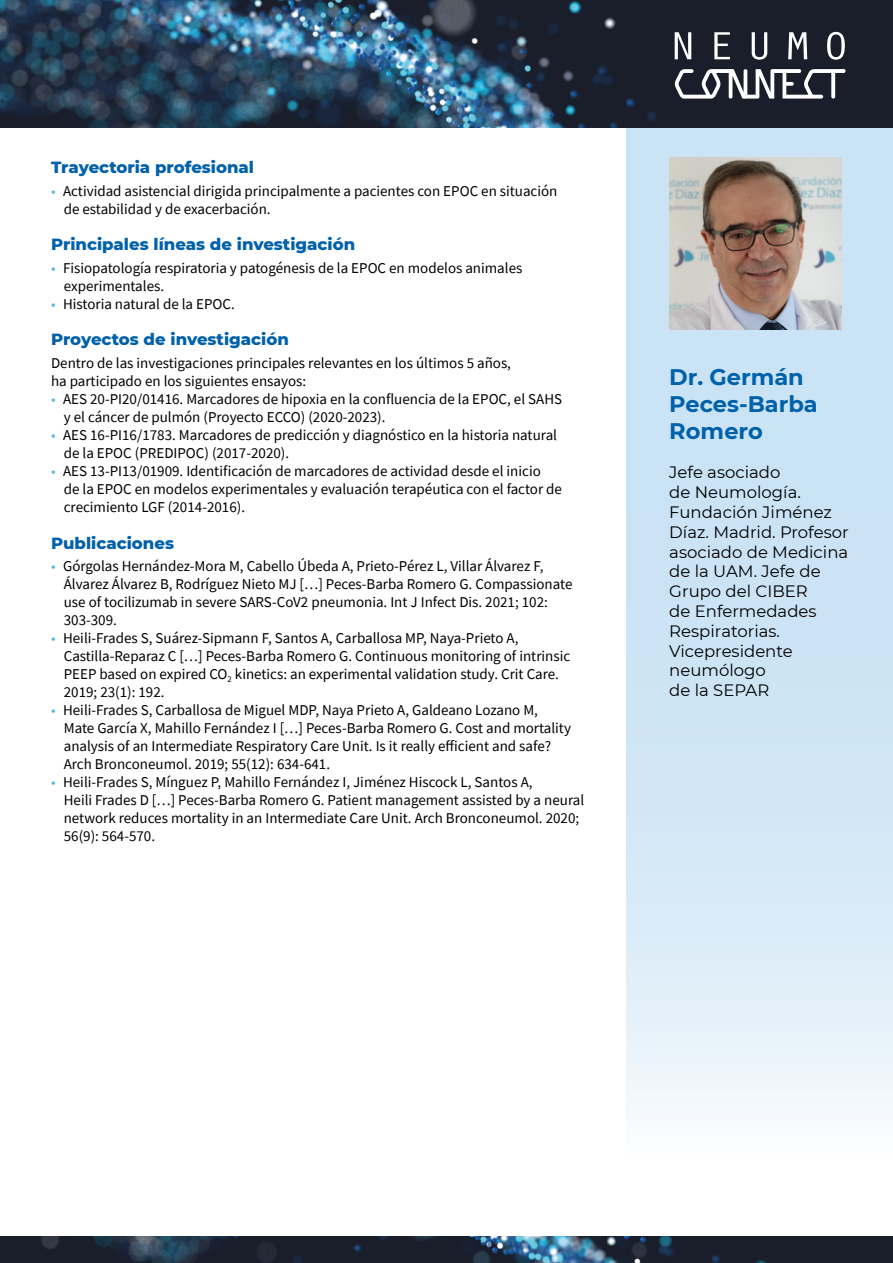
<style>
.page{position:relative;width:893px;height:1263px;background:#fff}
.page>*{position:absolute;margin:0;border:0;box-sizing:border-box;transform-origin:0 0}
.t1{font:700 22.5px/27px "Montserrat";color:#0061ab}
.t2{font:16.5px/19.8px "Montserrat";color:#000}
.t3{font:800 16.5px "Montserrat";color:#0061ab}
.t4{font:15px/18px "Source Sans Pro";color:#000}
.s1{color:#5db8e1}
</style>
<div class="page">
<svg style="left:627px;top:128px;width:266px;height:984px;background:#d2e7f6"></svg>
<img style="left:0;top:0;width:893px;height:128px">
<img style="left:0;top:1236px;width:893px;height:27px">
<svg style="left:675px;top:32px;width:22px;height:27px"></svg>
<svg style="left:714px;top:32px;width:16px;height:27px"></svg>
<svg style="left:752px;top:32px;width:15px;height:28px"></svg>
<svg style="left:788px;top:32px;width:19px;height:27px"></svg>
<svg style="left:827px;top:32px;width:18px;height:28px"></svg>
<svg style="left:675px;top:69px;width:170px;height:30px"></svg>
<img style="left:669px;top:157px;width:173px;height:173px">
<p class="t3" style="left:51px;top:155px;width:205px">Trayectoria profesional</p>
<p class="t4" style="left:64px;top:181px;width:495px;text-indent:-13px"><span class="s1">•</span> Actividad asistencial dirigida principalmente a pacientes con EPOC en situación de estabilidad y de exacerbación.</p>
<p class="t3" style="left:51px;top:232px;width:306px">Principales líneas de investigación</p>
<p class="t4" style="left:64px;top:259px;width:460px;text-indent:-13px"><span class="s1">•</span> Fisiopatología respiratoria y patogénesis de la EPOC en modelos animales experimentales.</p>
<p class="t4" style="left:51px;top:295px;width:185px"><span class="s1">•</span> Historia natural de la EPOC.</p>
<p class="t3" style="left:51px;top:327px;width:239px">Proyectos de investigación</p>
<p class="t4" style="left:51px;top:354px;width:461px">Dentro de las investigaciones principales relevantes en los últimos 5 años, ha participado en los siguientes ensayos:</p>
<p class="t4" style="left:64px;top:390px;width:500px;text-indent:-13px"><span class="s1">•</span> AES 20-PI20/01416. Marcadores de hipoxia en la confluencia de la EPOC, el SAHS y el cáncer de pulmón (Proyecto ECCO) (2020-2023).</p>
<p class="t4" style="left:64px;top:426px;width:495px;text-indent:-13px"><span class="s1">•</span> AES 16-PI16/1783. Marcadores de predicción y diagnóstico en la historia natural de la EPOC (PREDIPOC) (2017-2020).</p>
<p class="t4" style="left:64px;top:462px;width:500px;text-indent:-13px"><span class="s1">•</span> AES 13-PI13/01909. Identificación de marcadores de actividad desde el inicio<br>de la EPOC en modelos experimentales y evaluación terapéutica con el factor de crecimiento LGF (2014-2016).</p>
<p class="t3" style="left:51px;top:531px;width:125px">Publicaciones</p>
<p class="t4" style="left:64px;top:557px;width:510px;text-indent:-13px"><span class="s1">•</span> Górgolas Hernández-Mora M, Cabello Úbeda A, Prieto-Pérez L, Villar Álvarez F, Álvarez Álvarez B, Rodríguez Nieto MJ […] Peces-Barba Romero G. Compassionate use of tocilizumab in severe SARS-CoV2 pneumonia. Int J Infect Dis. 2021; 102:<br>303-309.</p>
<p class="t4" style="left:64px;top:629px;width:508px;text-indent:-13px"><span class="s1">•</span> Heili-Frades S, Suárez-Sipmann F, Santos A, Carballosa MP, Naya-Prieto A, Castilla‑Reparaz C […] Peces-Barba Romero G. Continuous monitoring of intrinsic PEEP based on expired CO<sub>2</sub> kinetics: an experimental validation study. Crit Care.<br>2019; 23(1): 192.</p>
<p class="t4" style="left:64px;top:701px;width:509px;text-indent:-13px"><span class="s1">•</span> Heili-Frades S, Carballosa de Miguel MDP, Naya Prieto A, Galdeano Lozano M, Mate García X, Mahillo Fernández I […] Peces-Barba Romero G. Cost and mortality analysis of an Intermediate Respiratory Care Unit. Is it really efficient and safe?<br>Arch Bronconeumol. 2019; 55(12): 634-641.</p>
<p class="t4" style="left:64px;top:773px;width:522px;text-indent:-13px"><span class="s1">•</span> Heili-Frades S, Mínguez P, Mahillo Fernández I, Jiménez Hiscock L, Santos A,<br>Heili Frades D […] Peces-Barba Romero G. Patient management assisted by a neural network reduces mortality in an Intermediate Care Unit. Arch Bronconeumol. 2020; 56(9): 564-570.</p>
<h1 class="t1" style="left:669px;top:363px;width:150px">Dr. Germán<br>Peces-Barba<br>Romero</h1>
<p class="t2" style="left:669px;top:462px;width:181px">Jefe asociado<br>de Neumología.<br>Fundación Jiménez<br>Díaz. Madrid. Profesor asociado de Medicina de la UAM. Jefe de<br>Grupo del CIBER<br>de Enfermedades<br>Respiratorias.<br>Vicepresidente neumólogo<br>de la SEPAR</p>
</div>
